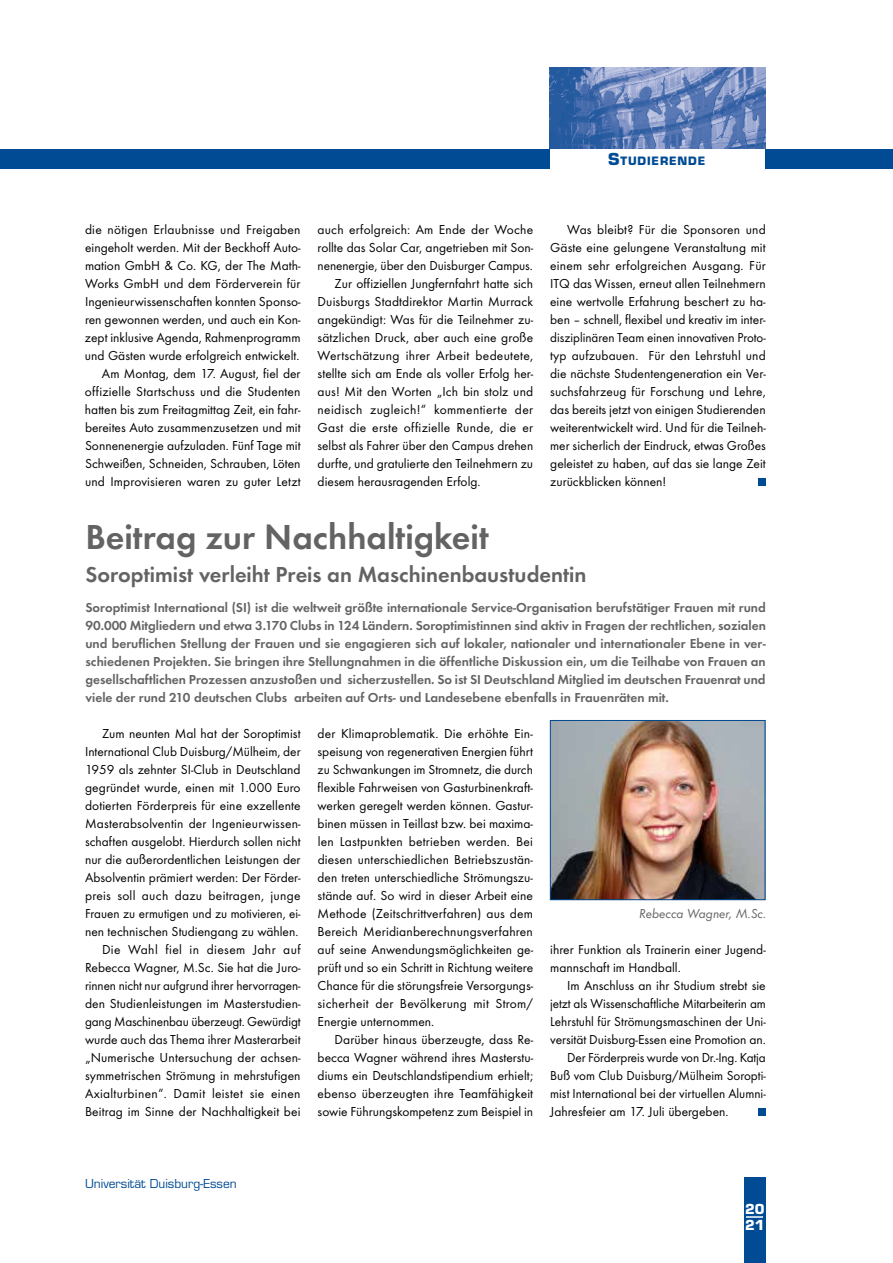
<style>
.page{position:relative;width:893px;height:1263px;background:#fff}
.page>*{position:absolute;margin:0;border:0;box-sizing:border-box;transform-origin:0 0}
.t1{font:36px "Futura T Dem";color:#646363}
.t2{font:22.5px "Futura T Dem";color:#646363}
.t3{font:13.5px/18px "Futura T Boo";color:#000;text-align:justify}
.t4{font:13.5px/18px "Futura T Dem";color:#646363;text-align:justify}
.t5{font:13.5px "Futura T Boo";letter-spacing:.02em;color:#000}
.t6{font:13.5px "Futura T Boo";letter-spacing:.025em;color:#000}
.t7{font:13.5px "Futura T Boo Obl";color:#646363}
.t8{font:700 13.5px/16.2px "Eurostile";color:#fff}
.t9{font:12px "Eurostile";color:#004b93}
.t10{font:700 11.25px "Eurostile";letter-spacing:.07em;color:#004b93}
.s1{font-size:16.05px}
</style>
<div class="page">
<div style="left:744px;top:1178px;width:21px;height:85px;background:#004b93"></div>
<svg style="left:746px;top:1216px;width:17px;height:2px"></svg>
<div style="left:765px;top:149px;width:128px;height:20px;background:#004b93"></div>
<div style="left:0;top:149px;width:550px;height:20px;background:#004b93"></div>
<img style="left:550px;top:68px;width:215px;height:81px">
<div style="left:758px;top:478px;width:8px;height:8px;background:#004b93"></div>
<div style="left:758px;top:1108px;width:8px;height:8px;background:#004b93"></div>
<img style="left:552px;top:722px;width:211px;height:176px">
<div style="left:550px;top:720px;width:215px;height:180px;border:1px solid #004b93"></div>
<p class="t10" style="left:608px;top:154px;width:99px"><span class="s1">S</span>TUDIERENDE</p>
<p class="t3" style="left:85px;top:221px;width:217px;text-align:right">die nötigen Erlaubnisse und Freigaben eingeholt werden. Mit der Beckhoff Auto&shy;mation GmbH &amp; Co. KG, der The Math-Works GmbH und dem Förderverein für Ingenieurwissenschaften konnten Sponso&shy;ren gewonnen werden, und auch ein Kon&shy;zept inklusive Agenda, Rahmenprogramm und Gästen wurde erfolgreich entwickelt.<br>Am Montag, dem 17. August, fiel der offizielle Startschuss und die Studenten hatten bis zum Freitagmittag Zeit, ein fahr&shy;bereites Auto zusammenzusetzen und mit Sonnenenergie aufzuladen. Fünf Tage mit Schweißen, Schneiden, Schrauben, Löten und Improvisieren waren zu guter Letzt</p>
<p class="t3" style="left:318px;top:221px;width:217px">auch erfolgreich: Am Ende der Woche</p>
<p class="t3" style="left:318px;top:239px;width:217px">rollte das Solar Car, angetrieben mit Son-</p>
<p class="t3" style="left:318px;top:257px;width:215px">nenenergie, über den Duisburger Campus.</p>
<p class="t3" style="left:335px;top:275px;width:200px">Zur offiziellen Jungfernfahrt hatte sich</p>
<p class="t3" style="left:318px;top:293px;width:217px">Duisburgs Stadtdirektor Martin Murrack</p>
<p class="t3" style="left:318px;top:311px;width:217px">angekündigt: Was für die Teilnehmer zu-</p>
<p class="t3" style="left:318px;top:329px;width:217px">sätzlichen Druck, aber auch eine große</p>
<p class="t5" style="left:318px;top:348px;width:217px">Wertschätzung ihrer Arbeit bedeutete,</p>
<p class="t3" style="left:318px;top:365px;width:217px">stellte sich am Ende als voller Erfolg her-</p>
<p class="t3" style="left:318px;top:383px;width:217px">aus! Mit den Worten „Ich bin stolz und</p>
<p class="t6" style="left:318px;top:402px;width:217px">neidisch zugleich!“ kommentierte der</p>
<p class="t3" style="left:318px;top:419px;width:217px">Gast die erste offizielle Runde, die er</p>
<p class="t3" style="left:318px;top:437px;width:217px">selbst als Fahrer über den Campus drehen</p>
<p class="t3" style="left:318px;top:455px;width:217px">durfte, und gratulierte den Teilnehmern zu</p>
<p class="t3" style="left:318px;top:473px;width:163px">diesem herausragenden Erfolg.</p>
<p class="t3" style="left:550px;top:221px;width:217px;text-indent:17px">Was bleibt? Für die Sponsoren und Gäste eine gelungene Veranstaltung mit einem sehr erfolgreichen Ausgang. Für ITQ das Wissen, erneut allen Teilnehmern eine wertvolle Erfahrung beschert zu ha&shy;ben – schnell, flexibel und kreativ im inter&shy;disziplinären Team einen innovativen Proto&shy;typ aufzubauen. Für den Lehrstuhl und die nächste Studentengeneration ein Ver&shy;suchsfahrzeug für Forschung und Lehre, das bereits jetzt von einigen Studierenden weiterentwickelt wird. Und für die Teilneh&shy;mer sicherlich der Eindruck, etwas Großes geleistet zu haben, auf das sie lange Zeit zurückblicken können!</p>
<h1 class="t1" style="left:85px;top:516px;width:405px">Beitrag zur Nachhaltigkeit</h1>
<h2 class="t2" style="left:85px;top:561px;width:502px">Soroptimist verleiht Preis an Maschinenbaustudentin</h2>
<p class="t4" style="left:85px;top:598px;width:682px">Soroptimist International (SI) ist die weltweit größte internationale Service-Organisation berufstätiger Frauen mit rund 90.000 Mitgliedern und etwa 3.170 Clubs in 124 Ländern. Soroptimistinnen sind aktiv in Fragen der rechtlichen, sozialen und beruflichen Stellung der Frauen und sie engagieren sich auf lokaler, nationaler und internationaler Ebene in ver&shy;schiedenen Projekten. Sie bringen ihre Stellungnahmen in die öffentliche Diskussion ein, um die Teilhabe von Frauen an gesellschaftlichen Prozessen anzustoßen und sicherzustellen. So ist SI Deutschland Mitglied im deutschen Frauenrat und viele der rund 210 deutschen Clubs arbeiten auf Orts- und Landesebene ebenfalls in Frauenräten mit.</p>
<p class="t3" style="left:102px;top:725px;width:200px">Zum neunten Mal hat der Soroptimist</p>
<p class="t3" style="left:85px;top:743px;width:217px">International Club Duisburg/Mülheim, der</p>
<p class="t3" style="left:85px;top:761px;width:217px">1959 als zehnter SI-Club in Deutschland</p>
<p class="t3" style="left:85px;top:779px;width:217px">gegründet wurde, einen mit 1.000 Euro</p>
<p class="t3" style="left:85px;top:797px;width:217px">dotierten Förderpreis für eine exzellente</p>
<p class="t3" style="left:85px;top:815px;width:217px">Masterabsolventin der Ingenieurwissen-</p>
<p class="t3" style="left:85px;top:833px;width:217px">schaften ausgelobt. Hierdurch sollen nicht</p>
<p class="t3" style="left:85px;top:851px;width:217px">nur die außerordentlichen Leistungen der</p>
<p class="t3" style="left:85px;top:869px;width:217px">Absolventin prämiert werden: Der Förder-</p>
<p class="t5" style="left:85px;top:888px;width:217px">preis soll auch dazu beitragen, junge</p>
<p class="t3" style="left:85px;top:905px;width:217px">Frauen zu ermutigen und zu motivieren, ei-</p>
<p class="t3" style="left:85px;top:923px;width:213px">nen technischen Studiengang zu wählen.</p>
<p class="t6" style="left:102px;top:942px;width:200px">Die Wahl fiel in diesem Jahr auf</p>
<p class="t3" style="left:85px;top:959px;width:217px">Rebecca Wagner, M.Sc. Sie hat die Juro-</p>
<p class="t3" style="left:85px;top:977px;width:217px">rinnen nicht nur aufgrund ihrer hervorragen-</p>
<p class="t3" style="left:85px;top:995px;width:217px">den Studienleistungen im Masterstudien-</p>
<p class="t3" style="left:85px;top:1013px;width:217px">gang Maschinenbau überzeugt. Gewürdigt</p>
<p class="t3" style="left:85px;top:1031px;width:217px">wurde auch das Thema ihrer Masterarbeit</p>
<p class="t3" style="left:85px;top:1049px;width:217px">„Numerische Untersuchung der achsen-</p>
<p class="t3" style="left:85px;top:1067px;width:217px">symmetrischen Strömung in mehrstufigen</p>
<p class="t5" style="left:85px;top:1086px;width:217px">Axialturbinen“. Damit leistet sie einen</p>
<p class="t3" style="left:85px;top:1103px;width:217px">Beitrag im Sinne der Nachhaltigkeit bei</p>
<p class="t3" style="left:318px;top:725px;width:217px">der Klimaproblematik. Die erhöhte Ein&shy;speisung von regenerativen Energien führt zu Schwankungen im Stromnetz, die durch flexible Fahrweisen von Gasturbinenkraft&shy;werken geregelt werden können. Gastur&shy;binen müssen in Teillast bzw. bei maxima&shy;len Lastpunkten betrieben werden. Bei diesen unterschiedlichen Betriebszustän&shy;den treten unterschiedliche Strömungszu&shy;stände auf. So wird in dieser Arbeit eine Methode (Zeitschrittverfahren) aus dem Bereich Meridianberechnungsverfahren auf seine Anwendungsmöglichkeiten ge&shy;prüft und so ein Schritt in Richtung weitere Chance für die störungsfreie Versorgungs&shy;sicherheit der Bevölkerung mit Strom/ Energie unternommen.</p>
<p class="t3" style="left:318px;top:1031px;width:217px;text-indent:17px">Darüber hinaus überzeugte, dass Re&shy;becca Wagner während ihres Masterstu&shy;diums ein Deutschlandstipendium erhielt; ebenso überzeugten ihre Teamfähigkeit sowie Führungskompetenz zum Beispiel in</p>
<p class="t7" style="left:639px;top:906px;width:129px">Rebecca Wagner, M.Sc.</p>
<p class="t3" style="left:550px;top:941px;width:217px">ihrer Funktion als Trainerin einer Jugend&shy;mannschaft im Handball.</p>
<p class="t3" style="left:567px;top:977px;width:200px">Im Anschluss an ihr Studium strebt sie</p>
<p class="t3" style="left:550px;top:995px;width:217px">jetzt als Wissenschaftliche Mitarbeiterin am</p>
<p class="t3" style="left:550px;top:1013px;width:217px">Lehrstuhl für Strömungsmaschinen der Uni-</p>
<p class="t3" style="left:550px;top:1031px;width:215px">versität Duisburg-Essen eine Promotion an.</p>
<p class="t3" style="left:567px;top:1049px;width:200px">Der Förderpreis wurde von Dr.-Ing. Katja</p>
<p class="t3" style="left:550px;top:1067px;width:217px">Buß vom Club Duisburg/Mülheim Soropti-</p>
<p class="t3" style="left:550px;top:1085px;width:217px">mist International bei der virtuellen Alumni-</p>
<p class="t3" style="left:550px;top:1103px;width:180px">Jahresfeier am 17. Juli übergeben.</p>
<p class="t9" style="left:85px;top:1176px;width:153px">Universität Duisburg-Essen</p>
<p class="t8" style="left:745px;top:1201px;width:21px">20<br>21</p>
</div>
